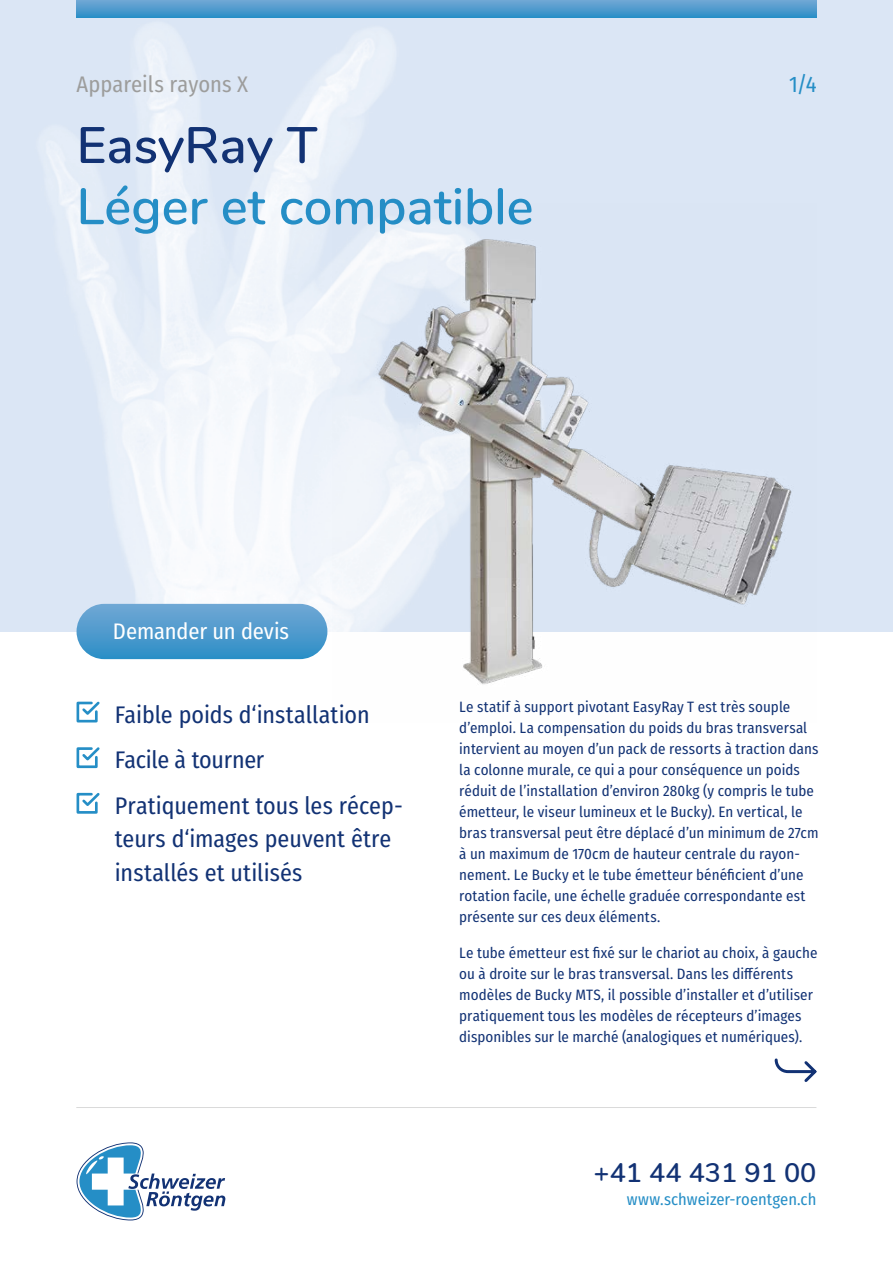
<style>
.page{position:relative;width:893px;height:1263px;background:#fff}
.page>*{position:absolute;margin:0;border:0;box-sizing:border-box;transform-origin:0 0}
.t1{font:600 51px "Nunito";color:#258ec6}
.t2{font:600 51px "Nunito";color:#123274}
.t3{font:600 27px "Nunito";color:#123274}
.t4{font:24px/45.6px "Fira Sans Condensed";color:#123274}
.t5{font:22.5px "Fira Sans Condensed";color:#9d9d9c}
.t6{font:22.5px "Fira Sans Condensed";letter-spacing:-.005em;color:#fff}
.t7{font:22.5px "Fira Sans Condensed";color:#258ec6}
.t8{font:16.5px "Fira Sans Condensed";color:#258ec6}
.t9{font:15px/21px "Fira Sans Condensed";letter-spacing:.005em;color:#123274}
</style>
<div class="page">
<img style="left:0;top:0;width:893px;height:631px">
<svg style="left:77px;top:1142px;width:148px;height:78px"></svg>
<hr style="left:76px;top:1107px;width:740px;height:1px;background:#dadada">
<svg style="left:774px;top:1058px;width:43px;height:24px"></svg>
<svg style="left:76px;top:0;width:741px;height:17px"></svg>
<svg style="left:76px;top:701px;width:24px;height:22px"></svg>
<svg style="left:76px;top:747px;width:24px;height:22px"></svg>
<svg style="left:76px;top:792px;width:24px;height:22px"></svg>
<div style="left:77px;top:604px;width:250px;height:55px;background:linear-gradient(to bottom,#72a8d5,#2c8ec6);border-radius:28px"></div>
<img style="left:332px;top:203px;width:484px;height:482px">
<h3 class="t5" style="left:77px;top:67px;width:173px">Appareils rayons X</h3>
<h3 class="t7" style="left:789px;top:67px;width:29px">1/4</h3>
<h1 class="t2" style="left:77px;top:108px;width:243px">EasyRay T</h1>
<h1 class="t1" style="left:77px;top:169px;width:459px">Léger et compatible</h1>
<h3 class="t6" style="left:113px;top:614px;width:178px">Demander un devis</h3>
<h3 class="t4" style="left:115px;top:691px;width:290px">Faible poids d‘installation<br>Facile à tourner<br>Pratiquement tous les récep-</h3>
<h3 class="t4" style="left:115px;top:821px;width:278px;line-height:33.6px">teurs d‘images peuvent être installés et utilisés</h3>
<p class="t9" style="left:459px;top:696px;width:361px">Le statif à support pivotant EasyRay T est très souple d’emploi. La compensation du poids du bras transversal intervient au moyen d’un pack de ressorts à traction dans la colonne murale, ce qui a pour conséquence un poids réduit de l’installation d’environ 280kg (y compris le tube émetteur, le viseur lumineux et le Bucky). En vertical, le bras transversal peut être déplacé d’un minimum de 27cm à un maximum de 170cm de hauteur centrale du rayon&shy;nement. Le Bucky et le tube émetteur bénéficient d’une rotation facile, une échelle graduée correspondante est présente sur ces deux éléments.</p>
<p class="t9" style="left:459px;top:942px;width:360px">Le tube émetteur est fixé sur le chariot au choix, à gauche ou à droite sur le bras transversal. Dans les différents modèles de Bucky MTS, il possible d’installer et d’utiliser pratiquement tous les modèles de récepteurs d’images disponibles sur le marché (analogiques et numériques).</p>
<h2 class="t3" style="left:593px;top:1153px;width:224px">+41 44 431 91 00</h2>
<p class="t8" style="left:627px;top:1187px;width:191px">www.schweizer-roentgen.ch</p>
</div>
